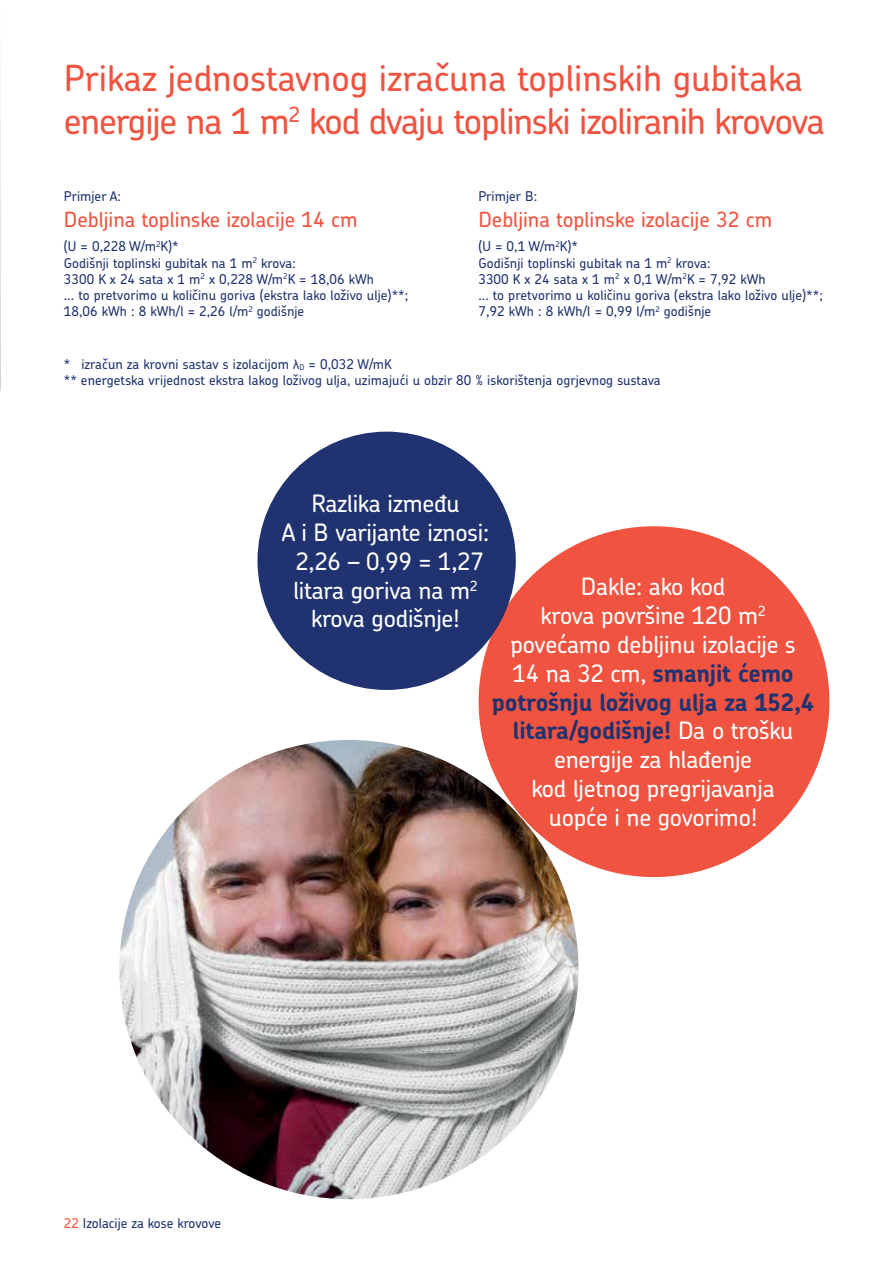
<style>
.page{position:relative;width:893px;height:1263px;background:#fff}
.page>*{position:absolute;margin:0;border:0;box-sizing:border-box;transform-origin:0 0}
.t1{font:500 36px/43.2px "Chevin Pro";letter-spacing:-.025em;color:#f0533f}
.t2{font:500 24px/28.8px "Chevin Pro";letter-spacing:-.01em;color:#fff;text-align:center}
.t3{font:500 21px "Chevin Pro";color:#f0533f}
.t4{font:500 13.5px/16.2px "Chevin Pro";letter-spacing:.005em;color:#203370}
.s1{font-weight:700;color:#203370}
.s2{color:#f0533f}
</style>
<div class="page">
<svg style="left:0;top:80px;width:1px;height:311px"></svg>
<div style="left:479px;top:526px;width:350px;height:351px;background:#f0533f;border-radius:50%"></div>
<div style="left:257px;top:432px;width:259px;height:258px;background:#203370;border-radius:50%"></div>
<img style="left:119px;top:740px;width:459px;height:459px;border-radius:230px">
<h1 class="t1" style="left:64px;top:55px;width:763px">Prikaz jednostavnog izračuna toplinskih gubitaka energije na 1 m<sup>2</sup> kod dvaju toplinski izoliranih krovova</h1>
<p class="t4" style="left:64px;top:188px;width:59px">Primjer A:</p>
<h3 class="t3" style="left:64px;top:205px;width:295px">Debljina toplinske izolacije 14 cm</h3>
<p class="t4" style="left:64px;top:238px;width:346px">(U = 0,228 W/m<sup>2</sup>K)*<br>Godišnji toplinski gubitak na 1 m<sup>2</sup> krova:<br>3300 K x 24 sata x 1 m<sup>2</sup> x 0,228 W/m<sup>2</sup>K = 18,06 kWh<br>... to pretvorimo u količinu goriva (ekstra lako loživo ulje)**; 18,06 kWh : 8 kWh/l = 2,26 l/m<sup>2</sup> godišnje</p>
<p class="t4" style="left:478px;top:188px;width:60px">Primjer B:</p>
<h3 class="t3" style="left:478px;top:205px;width:295px">Debljina toplinske izolacije 32 cm</h3>
<p class="t4" style="left:478px;top:238px;width:346px">(U = 0,1 W/m<sup>2</sup>K)*<br>Godišnji toplinski gubitak na 1 m<sup>2</sup> krova:<br>3300 K x 24 sata x 1 m<sup>2</sup> x 0,1 W/m<sup>2</sup>K = 7,92 kWh<br>... to pretvorimo u količinu goriva (ekstra lako loživo ulje)**; 7,92 kWh : 8 kWh/l = 0,99 l/m<sup>2</sup> godišnje</p>
<p class="t4" style="left:64px;top:355px;width:598px">* izračun za krovni sastav s izolacijom λ<sub>D</sub> = 0,032 W/mK<br>** energetska vrijednost ekstra lakog loživog ulja, uzimajući u obzir 80 % iskorištenja ogrjevnog sustava</p>
<h2 class="t2" style="left:282px;top:488px;width:209px">Razlika između<br>A i B varijante iznosi:<br>2,26 – 0,99 = 1,27 litara goriva na m<sup>2 </sup>krova godišnje!</h2>
<h2 class="t2" style="left:492px;top:572px;width:324px">Dakle: ako kod<br>krova površine 120 m<sup>2 </sup>povećamo debljinu izolacije s<br>14 na 32 cm, <span class="s1">smanjit ćemo potrošnju loživog ulja za 152,4 litara/godišnje!</span> Da o trošku energije za hlađenje<br>kod ljetnog pregrijavanja<br>uopće i ne govorimo!</h2>
<p class="t4" style="left:64px;top:1214px;width:159px"><span class="s2">22</span> Izolacije za kose krovove</p>
</div>
